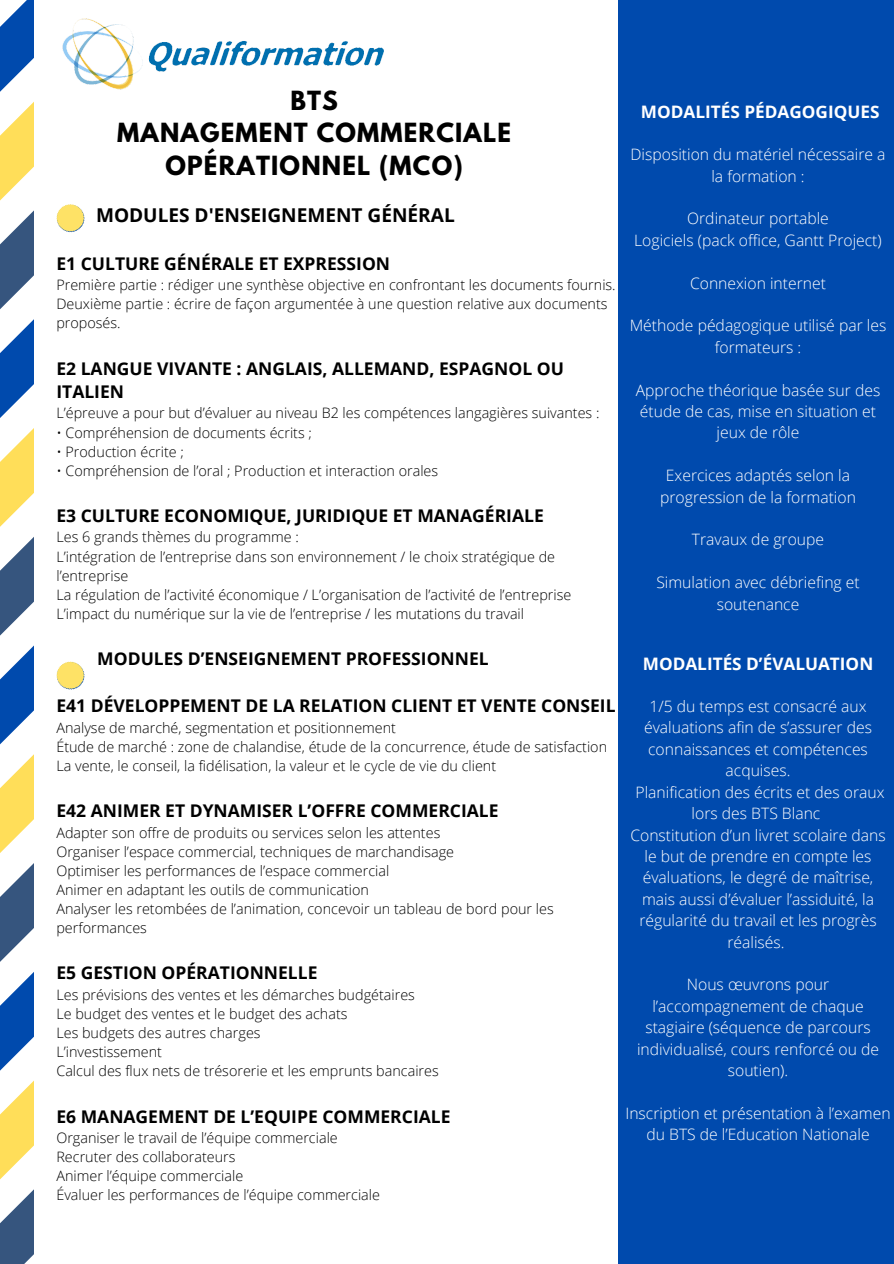
<style>
.page{position:relative;width:894px;height:1264px;background:#fff}
.page>*{position:absolute;margin:0;border:0;box-sizing:border-box;transform-origin:0 0}
.t1{font:700 23.4px/32.7px "League Spartan";letter-spacing:.05em;color:#000;text-align:center}
.t2{font:700 19.05px "Open Sans";color:#000}
.t3{font:700 17.55px/23.7px "Open Sans";color:#000}
.t4{font:700 17.25px "Open Sans";color:#fff}
.t5{font:300 15.75px/21.5px "Open Sans";color:#fff;text-align:center}
.t6{font:300 14.4px/19.2px "Open Sans";color:#000}
</style>
<div class="page">
<svg style="left:0;top:294px;width:34px;height:969px"></svg>
<img style="left:62px;top:18px;width:322px;height:72px">
<div style="left:618px;top:0;width:275px;height:1263px;background:#004aad"></div>
<svg style="left:56px;top:204px;width:29px;height:28px"></svg>
<svg style="left:56px;top:661px;width:29px;height:28px"></svg>
<p class="t1" style="left:290px;top:87px;width:49px">BTS</p>
<p class="t1" style="left:117px;top:119px;width:395px">MANAGEMENT COMMERCIALE<br>OPÉRATIONNEL (MCO)</p>
<p class="t2" style="left:96px;top:202px;width:360px">MODULES D'ENSEIGNEMENT GÉNÉRAL</p>
<p class="t3" style="left:56px;top:251px;width:335px">E1 CULTURE GÉNÉRALE ET EXPRESSION</p>
<p class="t6" style="left:56px;top:275px;width:560px">Première partie : rédiger une synthèse objective en confrontant les documents fournis.</p>
<p class="t6" style="left:56px;top:294px;width:552px">Deuxième partie : écrire de façon argumentée à une question relative aux documents proposés.</p>
<p class="t3" style="left:56px;top:356px;width:509px">E2 LANGUE VIVANTE : ANGLAIS, ALLEMAND, ESPAGNOL OU<br>ITALIEN</p>
<p class="t6" style="left:56px;top:403px;width:544px">L’épreuve a pour but d’évaluer au niveau B2 les compétences langagières suivantes :</p>
<p class="t6" style="left:56px;top:422px;width:257px">• Compréhension de documents écrits ;</p>
<p class="t6" style="left:56px;top:441px;width:129px">• Production écrite ;</p>
<p class="t6" style="left:56px;top:461px;width:383px">• Compréhension de l’oral ; Production et interaction orales</p>
<p class="t3" style="left:56px;top:503px;width:488px">E3 CULTURE ECONOMIQUE, JURIDIQUE ET MANAGÉRIALE</p>
<p class="t6" style="left:56px;top:527px;width:244px">Les 6 grands thèmes du programme :</p>
<p class="t6" style="left:56px;top:546px;width:500px">L’intégration de l’entreprise dans son environnement / le choix stratégique de l’entreprise</p>
<p class="t6" style="left:56px;top:584px;width:516px">La régulation de l’activité économique / L’organisation de l’activité de l’entreprise</p>
<p class="t6" style="left:56px;top:604px;width:469px">L’impact du numérique sur la vie de l’entreprise / les mutations du travail</p>
<p class="t3" style="left:97px;top:646px;width:393px">MODULES D’ENSEIGNEMENT PROFESSIONNEL</p>
<p class="t3" style="left:56px;top:693px;width:560px">E41 DÉVELOPPEMENT DE LA RELATION CLIENT ET VENTE CONSEIL</p>
<p class="t6" style="left:56px;top:717px;width:341px">Analyse de marché, segmentation et positionnement</p>
<p class="t6" style="left:56px;top:736px;width:552px">Étude de marché : zone de chalandise, étude de la concurrence, étude de satisfaction</p>
<p class="t6" style="left:56px;top:756px;width:441px">La vente, le conseil, la fidélisation, la valeur et le cycle de vie du client</p>
<p class="t3" style="left:56px;top:798px;width:443px">E42 ANIMER ET DYNAMISER L’OFFRE COMMERCIALE</p>
<p class="t6" style="left:56px;top:822px;width:385px">Adapter son offre de produits ou services selon les attentes</p>
<p class="t6" style="left:56px;top:841px;width:399px">Organiser l’espace commercial, techniques de marchandisage</p>
<p class="t6" style="left:56px;top:860px;width:334px">Optimiser les performances de l’espace commercial</p>
<p class="t6" style="left:56px;top:879px;width:314px">Animer en adaptant les outils de communication</p>
<p class="t6" style="left:56px;top:899px;width:498px">Analyser les retombées de l’animation, concevoir un tableau de bord pour les performances</p>
<p class="t3" style="left:56px;top:960px;width:262px">E5 GESTION OPÉRATIONNELLE</p>
<p class="t6" style="left:56px;top:984px;width:360px">Les prévisions des ventes et les démarches budgétaires</p>
<p class="t6" style="left:56px;top:1003px;width:292px">Le budget des ventes et le budget des achats</p>
<p class="t6" style="left:56px;top:1022px;width:205px">Les budgets des autres charges</p>
<p class="t6" style="left:56px;top:1041px;width:107px">L’investissement</p>
<p class="t6" style="left:56px;top:1061px;width:384px">Calcul des flux nets de trésorerie et les emprunts bancaires</p>
<p class="t3" style="left:56px;top:1103px;width:395px">E6 MANAGEMENT DE L’EQUIPE COMMERCIALE</p>
<p class="t6" style="left:56px;top:1127px;width:283px">Organiser le travail de l’équipe commerciale</p>
<p class="t6" style="left:56px;top:1146px;width:181px">Recruter des collaborateurs</p>
<p class="t6" style="left:56px;top:1165px;width:188px">Animer l’équipe commerciale</p>
<p class="t6" style="left:56px;top:1184px;width:325px">Évaluer les performances de l’équipe commerciale</p>
<p class="t4" style="left:640px;top:100px;width:240px">MODALITÉS PÉDAGOGIQUES</p>
<p class="t5" style="left:630px;top:143px;width:256px">Disposition du matériel nécessaire a la formation :</p>
<p class="t5" style="left:687px;top:207px;width:143px">Ordinateur portable</p>
<p class="t5" style="left:634px;top:229px;width:249px">Logiciels (pack office, Gantt Project)</p>
<p class="t5" style="left:689px;top:272px;width:137px">Connexion internet</p>
<p class="t5" style="left:629px;top:314px;width:258px">Méthode pédagogique utilisé par les formateurs :</p>
<p class="t5" style="left:635px;top:379px;width:246px">Approche théorique basée sur des étude de cas, mise en situation et jeux de rôle</p>
<p class="t5" style="left:660px;top:464px;width:197px">Exercices adaptés selon la progression de la formation</p>
<p class="t5" style="left:691px;top:528px;width:134px">Travaux de groupe</p>
<p class="t5" style="left:656px;top:571px;width:205px">Simulation avec débriefing et soutenance</p>
<p class="t4" style="left:642px;top:652px;width:232px">MODALITÉS D’ÉVALUATION</p>
<p class="t5" style="left:644px;top:695px;width:229px">1/5 du temps est consacré aux évaluations afin de s’assurer des connaissances et compétences acquises.</p>
<p class="t5" style="left:635px;top:780px;width:250px">Planification des écrits et des oraux lors des BTS Blanc</p>
<p class="t5" style="left:630px;top:823px;width:257px">Constitution d’un livret scolaire dans le but de prendre en compte les évaluations, le degré de maîtrise, mais aussi d’évaluer l’assiduité, la régularité du travail et les progrès réalisés.</p>
<p class="t5" style="left:637px;top:973px;width:243px">Nous œuvrons pour l’accompagnement de chaque stagiaire (séquence de parcours individualisé, cours renforcé ou de soutien).</p>
<p class="t5" style="left:625px;top:1101px;width:267px">Inscription et présentation à l’examen du BTS de l’Education Nationale</p>
</div>
